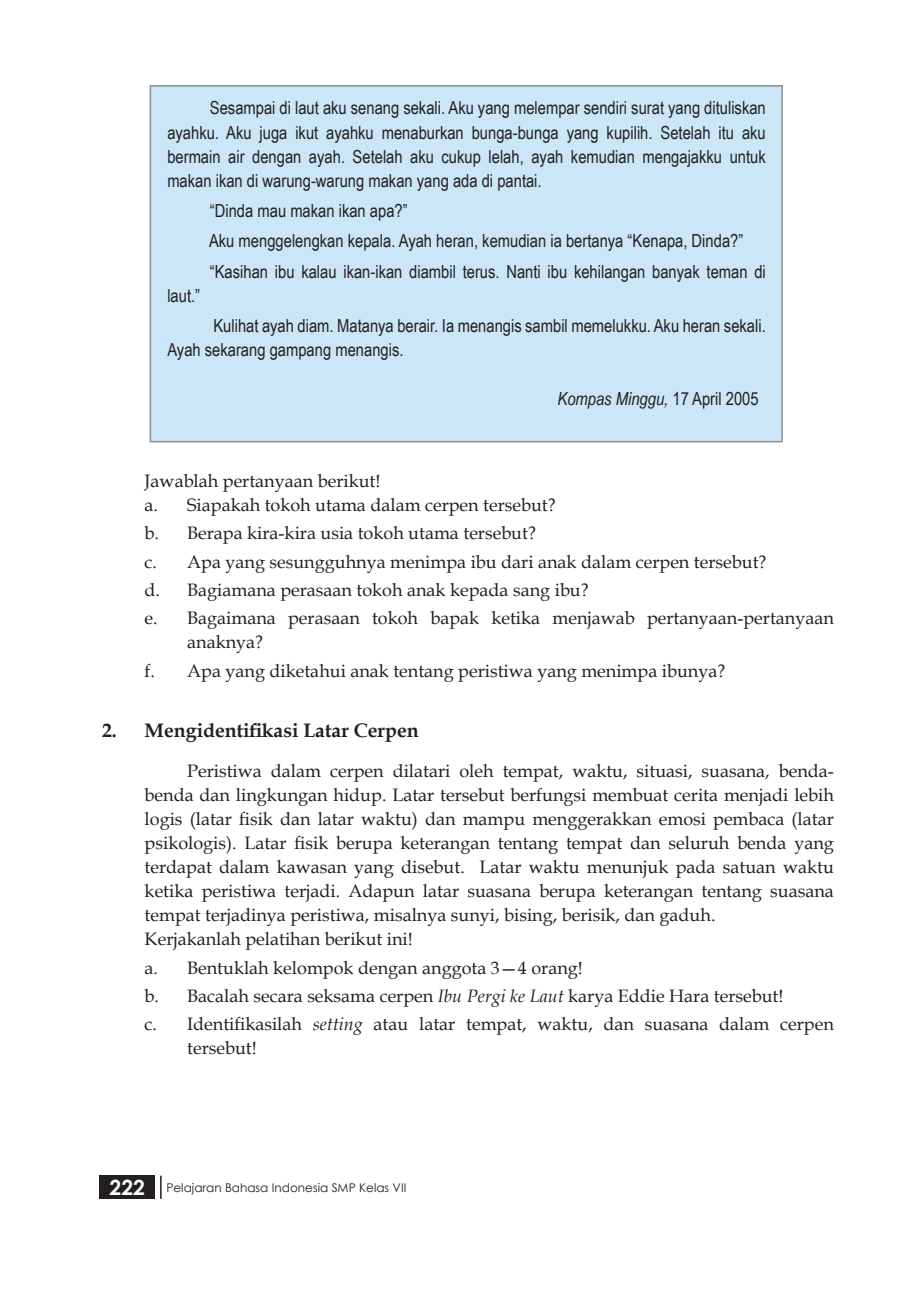
<style>
.page{position:relative;width:919px;height:1289px;background:#fff}
.page>*{position:absolute;margin:0;border:0;box-sizing:border-box;transform-origin:0 0}
.sub_bab{font:700 19.5px "Book Antiqua";color:#231f20}
.isi_2{font:18px/24px "Book Antiqua";color:#231f20;text-align:justify}
.bokk{font:18px/24px "Arial Narrow";color:#231f20;text-align:justify}
.isi_3{font:18px/24px "Book Antiqua";color:#231f20}
.bokk-2{font:italic 18px "Arial Narrow";color:#231f20}
.t1{font:12px "Century Gothic";color:#231f20}
.s1{font-style:normal}
.s2{font-style:italic}
.s3{font-weight:700;font-size:21px;color:#fff}
</style>
<div class="page">
<div style="left:99px;top:1175px;width:55px;height:23px;background:#231f20"></div>
<hr style="left:160px;top:1175px;width:2px;height:23px;background:#231f20">
<div style="left:150px;top:86px;width:632px;height:355px;background:#cae6f7"></div>
<div style="left:150px;top:85px;width:632px;height:357px;border:2px solid #8a8c8f"></div>
<p class="bokk" style="left:167px;top:95px;width:600px;text-indent:43px">Sesampai di laut aku senang sekali. Aku yang melempar sendiri surat yang dituliskan ayahku. Aku juga ikut ayahku menaburkan bunga-bunga yang kupilih. Setelah itu aku bermain air dengan ayah. Setelah aku cukup lelah, ayah kemudian mengajakku untuk makan ikan di warung-warung makan yang ada di pantai.</p>
<p class="bokk" style="left:210px;top:198px;width:199px">“Dinda mau makan ikan apa?”</p>
<p class="bokk" style="left:209px;top:228px;width:535px">Aku menggelengkan kepala. Ayah heran, kemudian ia bertanya “Kenapa, Dinda?”</p>
<p class="bokk" style="left:210px;top:259px;width:557px">“Kasihan ibu kalau ikan-ikan diambil terus. Nanti ibu kehilangan banyak teman di</p>
<p class="bokk" style="left:167px;top:283px;width:34px">laut.”</p>
<p class="bokk" style="left:167px;top:313px;width:600px;text-indent:46px">Kulihat ayah diam. Matanya berair. Ia menangis sambil memelukku. Aku heran sekali.<br>Ayah sekarang gampang menangis.</p>
<p class="bokk-2" style="left:557px;top:386px;width:203px">Kompas Minggu, <span class="s1">17 April 2005</span></p>
<p class="isi_2" style="left:145px;top:468px;width:237px">Jawablah pertanyaan berikut!</p>
<p class="isi_2" style="left:145px;top:492px;width:412px">a. Siapakah tokoh utama dalam cerpen tersebut?</p>
<p class="isi_2" style="left:145px;top:521px;width:393px">b. Berapa kira-kira usia tokoh utama tersebut?</p>
<p class="isi_2" style="left:145px;top:549px;width:623px">c. Apa yang sesungguhnya menimpa ibu dari anak dalam cerpen tersebut?</p>
<p class="isi_2" style="left:145px;top:577px;width:445px">d. Bagiamana perasaan tokoh anak kepada sang ibu?</p>
<p class="isi_3" style="left:187px;top:605px;width:648px;text-indent:-43px">e. Bagaimana perasaan tokoh bapak ketika menjawab pertanyaan-pertanyaan anaknya?</p>
<p class="isi_2" style="left:145px;top:658px;width:582px">f. Apa yang diketahui anak tentang peristiwa yang menimpa ibunya?</p>
<p class="sub_bab" style="left:102px;top:717px;width:318px">2. Mengidentifikasi Latar Cerpen</p>
<p class="isi_2" style="left:145px;top:758px;width:690px;text-indent:43px">Peristiwa dalam cerpen dilatari oleh tempat, waktu, situasi, suasana, benda&shy;benda dan lingkungan hidup. Latar tersebut berfungsi membuat cerita menjadi lebih logis (latar fisik dan latar waktu) dan mampu menggerakkan emosi pembaca (latar psikologis). Latar fisik berupa keterangan tentang tempat dan seluruh benda yang terdapat dalam kawasan yang disebut. Latar waktu menunjuk pada satuan waktu ketika peristiwa terjadi. Adapun latar suasana berupa keterangan tentang suasana tempat terjadinya peristiwa, misalnya sunyi, bising, berisik, dan gaduh.</p>
<p class="isi_2" style="left:145px;top:926px;width:270px">Kerjakanlah pelatihan berikut ini!</p>
<p class="isi_3" style="left:145px;top:955px;width:439px">a. Bentuklah kelompok dengan anggota 3—4 orang!</p>
<p class="isi_3" style="left:145px;top:983px;width:640px">b. Bacalah secara seksama cerpen <span class="s2">Ibu Pergi ke Laut</span> karya Eddie Hara tersebut!</p>
<p class="isi_3" style="left:187px;top:1011px;width:648px;text-indent:-43px">c. Identifikasilah <span class="s2">setting</span> atau latar tempat, waktu, dan suasana dalam cerpen tersebut!</p>
<p class="t1" style="left:109px;top:1178px;width:298px"><span class="s3">222</span> Pelajaran Bahasa Indonesia SMP Kelas VII</p>
</div>
